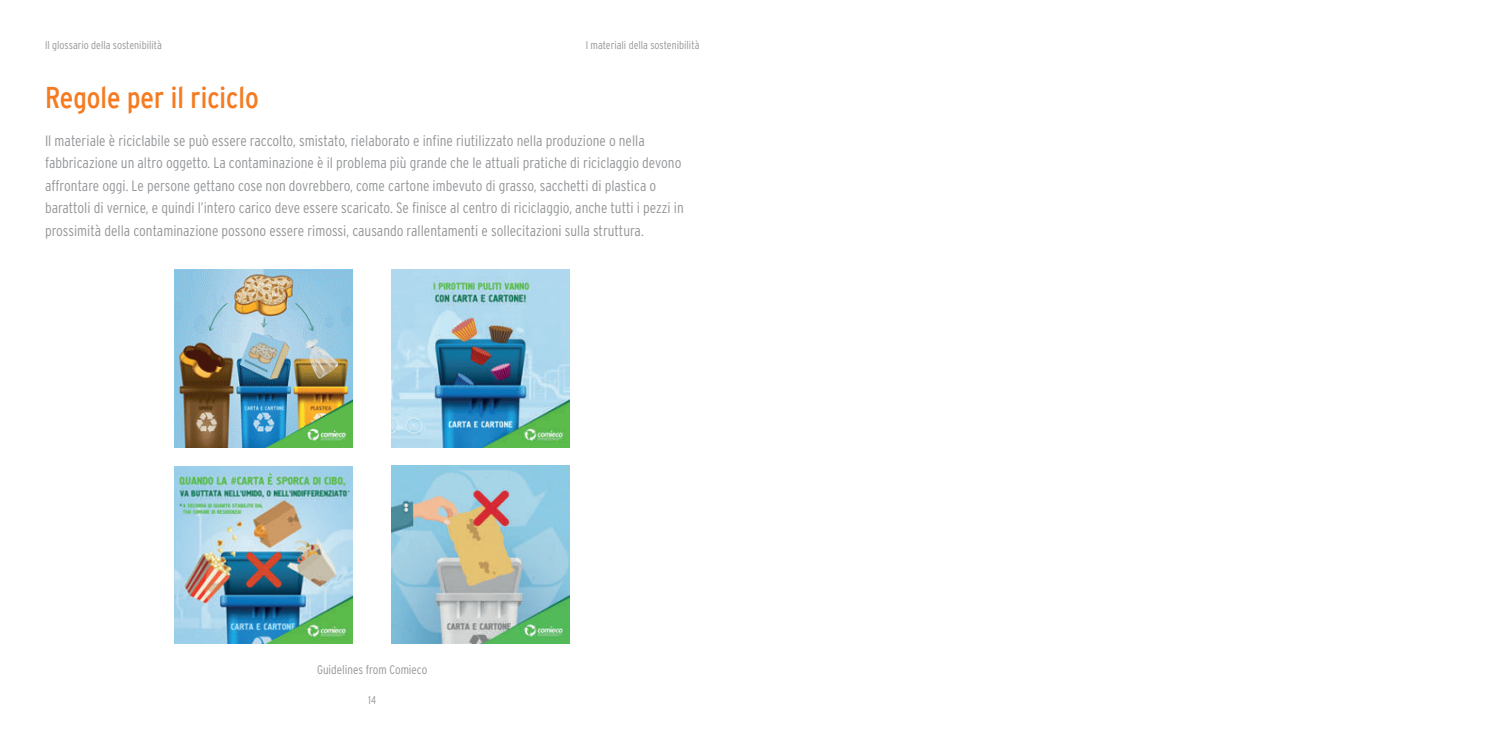
<style>
.page{position:relative;width:1489px;height:745px;background:#fff}
.page>*{position:absolute;margin:0;border:0;box-sizing:border-box;transform-origin:0 0}
.t1{font:condensed 30px "Interstate";color:#f47b21}
.t2{font:300 condensed 15px/22.5px "Interstate";color:#939598}
.t3{font:300 condensed 12.5px "Interstate";color:#939598}
.t4{font:300 condensed 11.25px "Interstate";color:#939598}
</style>
<div class="page">
<img style="left:174px;top:269px;width:179px;height:178px">
<img style="left:392px;top:269px;width:178px;height:178px">
<img style="left:174px;top:466px;width:179px;height:177px">
<img style="left:392px;top:465px;width:178px;height:178px">
<p class="t4" style="left:45px;top:39px;width:118px">Il glossario della sostenibilità</p>
<h1 class="t1" style="left:45px;top:81px;width:215px">Regole per il riciclo</h1>
<p class="t4" style="left:585px;top:39px;width:115px">I materiali della sostenibilità</p>
<p class="t2" style="left:45px;top:129px;width:640px">Il materiale è riciclabile se può essere raccolto, smistato, rielaborato e infine riutilizzato nella produzione o nella fabbricazione un altro oggetto. La contaminazione è il problema più grande che le attuali pratiche di riciclaggio devono affrontare oggi. Le persone gettano cose non dovrebbero, come cartone imbevuto di grasso, sacchetti di plastica o barattoli di vernice, e quindi l’intero carico deve essere scaricato. Se finisce al centro di riciclaggio, anche tutti i pezzi in prossimità della contaminazione possono essere rimossi, causando rallentamenti e sollecitazioni sulla struttura.</p>
<p class="t3" style="left:317px;top:662px;width:112px">Guidelines from Comieco</p>
<p class="t4" style="left:368px;top:693px;width:9px">14</p>
</div>
